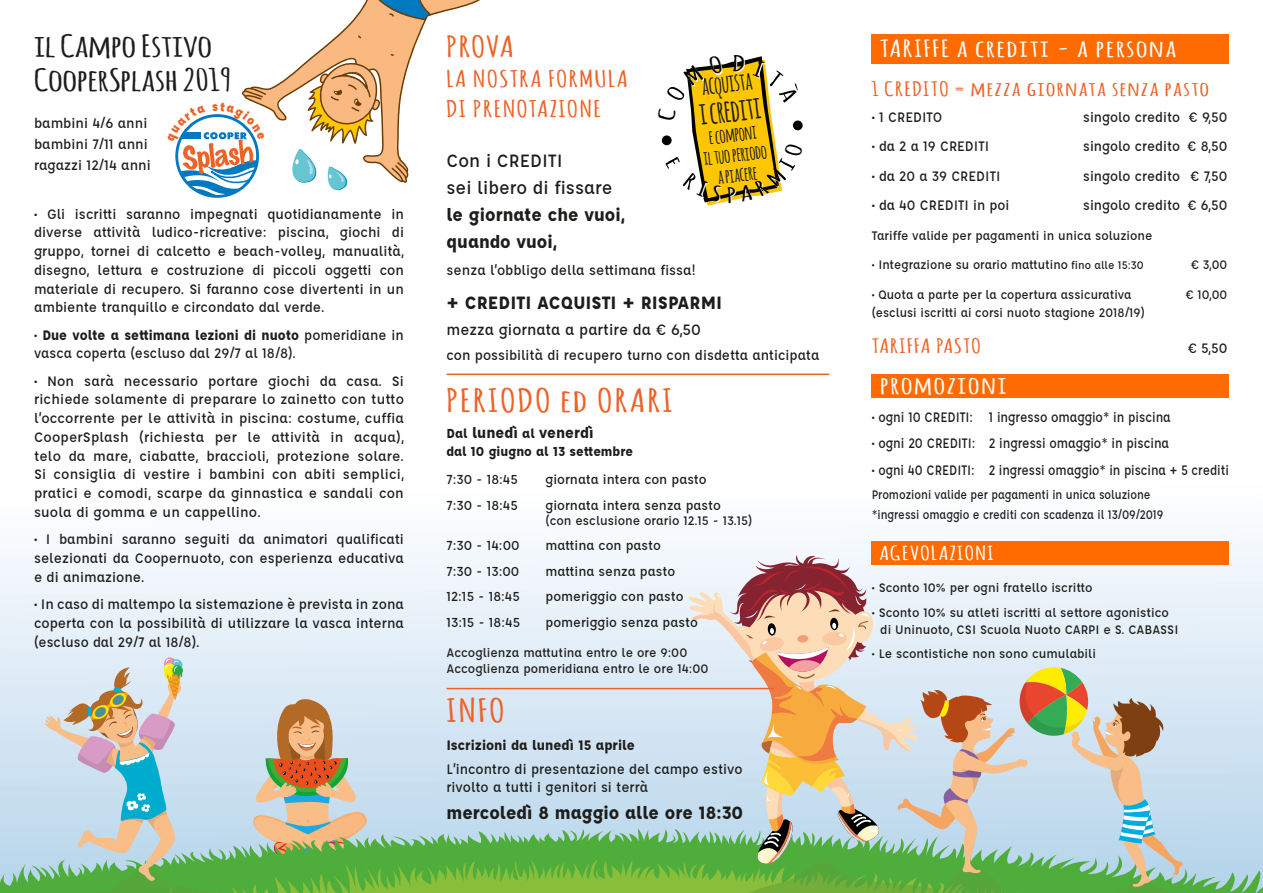
<style>
.page{position:relative;width:1263px;height:893px;background:#fff}
.page>*{position:absolute;margin:0;border:0;box-sizing:border-box;transform-origin:0 0}
.t1{font:700 31.5px "Amatic";letter-spacing:.05em;color:#ec6227;scale:1.5 1}
.t2{font:700 31.05px "Amatic";color:#1d1d1b;scale:.95 1}
.t3{font:700 30.15px/33.9px "Amatic";color:#1d1d1b;scale:1.5 1}
.t4{font:700 28.5px "Amatic";letter-spacing:.025em;color:#ec6227;scale:1.5 1}
.t5{font:700 24.6px "Amatic";color:#1d1d1b;scale:.95 1}
.t6{font:700 24px "Amatic";letter-spacing:.05em;color:#fff;scale:1.5 1}
.t7{font:700 23.25px "Amatic";letter-spacing:.05em;color:#fff;scale:1.55 1}
.t8{font:700 22.5px/30px "Amatic";letter-spacing:.05em;color:#ec6227;scale:1.5 1}
.t9{font:700 19.5px/27px "Affogato";color:#1d1d1b}
.t10{font:700 19.5px "Amatic";letter-spacing:.05em;color:#ec6227;scale:1.5 1}
.t11{font:500 19.5px/27px "Affogato";color:#1d1d1b}
.t12{font:700 19.35px/20.1px "Amatic";color:#1d1d1b;text-align:center;scale:.95 1}
.t13{font:700 18.9px "Amatic";letter-spacing:.05em;color:#fff;scale:1.55 1}
.t14{font:500 16.5px "Affogato";color:#1d1d1b}
.t15{font:700 16.5px "Affogato";color:#1d1d1b}
.t16{font:500 15px/18.8px "Affogato";color:#1d1d1b;text-align:justify}
.t17{font:500 15px "Affogato";color:#1d1d1b;scale:.9 1}
.t18{font:500 15px "Affogato";color:#1d1d1b;scale:.89 1}
.t19{font:700 15px "Affogato";color:#1d1d1b}
.t20{font:500 14.25px "Affogato";color:#1d1d1b}
.t21{font:700 14.25px "Affogato";color:#1d1d1b}
.t22{font:500 13.5px/16.5px "Affogato";color:#1d1d1b}
.t23{font:500 13.5px/20.5px "Affogato";color:#1d1d1b;scale:.9 1}
.s1{font-weight:700}
.s2{font-size:14.25px}
.s3{font-size:12px}
</style>
<div class="page">
<svg style="left:0;top:553px;width:1256px;height:340px;background:#c7d6ca"></svg>
<div style="left:872px;top:34px;width:357px;height:30px;background:#ff6b00"></div>
<div style="left:872px;top:541px;width:357px;height:23px;background:#ff6b00"></div>
<div style="left:872px;top:374px;width:357px;height:24px;background:#ff6b00"></div>
<svg style="left:242px;top:0;width:238px;height:183px"></svg>
<svg style="left:371px;top:0;width:61px;height:20px"></svg>
<svg style="left:292px;top:71px;width:81px;height:120px"></svg>
<hr style="left:446px;top:374px;width:383px;height:1px;background:#ec6227">
<hr style="left:446px;top:688px;width:328px;height:1px;background:#ec6227">
<svg style="left:175px;top:102px;width:90px;height:94px"></svg>
<svg style="left:661px;top:56px;width:142px;height:150px"></svg>
<h3 class="t3" style="left:34px;top:28px;width:133px">il Campo Estivo<br>CooperSplash 2019</h3>
<p class="t16" style="left:34px;top:113px;width:118px;line-height:21px;text-align:left">bambini 4/6 anni bambini 7/11 anni ragazzi 12/14 anni</p>
<p class="t16" style="left:34px;top:204px;width:371px">• Gli iscritti saranno impegnati quotidianamente in diverse attività ludico-ricreative: piscina, giochi di gruppo, tornei di calcetto e beach-volley, manualità, disegno, lettura e costruzione di piccoli oggetti con materiale di recupero. Si faranno cose divertenti in un ambiente tranquillo e circondato dal verde.</p>
<p class="t16" style="left:34px;top:325px;width:371px">• <span class="s1">Due volte a settimana lezioni di nuoto</span> pomeridiane in vasca coperta (escluso dal 29/7 al 18/8).</p>
<p class="t16" style="left:34px;top:371px;width:371px">• Non sarà necessario portare giochi da casa. Si richiede solamente di preparare lo zainetto con tutto l’occorrente per le attività in piscina: costume, cuffia CooperSplash (richiesta per le attività in acqua), telo da mare, ciabatte, braccioli, protezione solare.<br>Si consiglia di vestire i bambini con abiti semplici, pratici e comodi, scarpe da ginnastica e sandali con suola di gomma e un cappellino.</p>
<p class="t16" style="left:34px;top:530px;width:371px">• I bambini saranno seguiti da animatori qualificati selezionati da Coopernuoto, con esperienza educativa e di animazione.</p>
<p class="t16" style="left:34px;top:595px;width:371px">• In caso di maltempo la sistemazione è prevista in zona coperta con la possibilità di utilizzare la vasca interna (escluso dal 29/7 al 18/8).</p>
<h3 class="t4" style="left:446px;top:26px;width:46px">PROVA</h3>
<h3 class="t8" style="left:446px;top:63px;width:122px">LA NOSTRA FORMULA<br>DI PRENOTAZIONE</h3>
<h3 class="t5" style="left:700px;top:68px;width:55px;rotate:-6deg">acquista</h3>
<h2 class="t2" style="left:697px;top:91px;width:67px;rotate:-6deg">i crediti</h2>
<p class="t12" style="left:700px;top:128px;width:68px;rotate:-7deg">e componi<br>il tuo periodo a piacere</p>
<h3 class="t11" style="left:446px;top:146px;width:168px">Con i CREDITI<br>sei libero di fissare</h3>
<h3 class="t9" style="left:446px;top:200px;width:180px">le giornate che vuoi, quando vuoi,</h3>
<p class="t16" style="left:446px;top:260px;width:250px">senza l’obbligo della settimana fissa!</p>
<h3 class="t9" style="left:446px;top:289px;width:277px">+ CREDITI ACQUISTI + RISPARMI</h3>
<p class="t14" style="left:446px;top:319px;width:256px">mezza giornata a partire da € 6,50</p>
<p class="t16" style="left:446px;top:346px;width:374px">con possibilità di recupero turno con disdetta anticipata</p>
<h1 class="t1" style="left:446px;top:378px;width:152px">PERIODO ed ORARI</h1>
<p class="t15" style="left:446px;top:422px;width:149px"><span class="s2">Dal</span> lunedì <span class="s2">al</span> venerdì</p>
<p class="t21" style="left:446px;top:443px;width:188px">dal 10 giugno al 13 settembre</p>
<p class="t20" style="left:446px;top:470px;width:73px">7:30 - 18:45</p>
<p class="t20" style="left:545px;top:470px;width:163px">giornata intera con pasto</p>
<p class="t20" style="left:446px;top:496px;width:73px">7:30 - 18:45</p>
<p class="t20" style="left:545px;top:496px;width:177px">giornata intera senza pasto</p>
<p class="t22" style="left:545px;top:512px;width:208px">(con esclusione orario 12.15 - 13.15)</p>
<p class="t20" style="left:446px;top:536px;width:75px">7:30 - 14:00</p>
<p class="t20" style="left:545px;top:536px;width:117px">mattina con pasto</p>
<p class="t20" style="left:446px;top:562px;width:74px">7:30 - 13:00</p>
<p class="t20" style="left:545px;top:562px;width:131px">mattina senza pasto</p>
<p class="t20" style="left:446px;top:588px;width:75px">12:15 - 18:45</p>
<p class="t20" style="left:545px;top:588px;width:140px">pomeriggio con pasto</p>
<p class="t20" style="left:446px;top:613px;width:75px">13:15 - 18:45</p>
<p class="t20" style="left:545px;top:613px;width:154px">pomeriggio senza pasto</p>
<p class="t22" style="left:446px;top:644px;width:263px">Accoglienza mattutina entro le ore 9:00<br>Accoglienza pomeridiana entro le ore 14:00</p>
<h1 class="t1" style="left:446px;top:688px;width:40px">INFO</h1>
<p class="t19" style="left:446px;top:736px;width:190px">Iscrizioni da lunedì 15 aprile</p>
<p class="t16" style="left:446px;top:760px;width:298px;line-height:18px">L’incontro di presentazione del campo estivo rivolto a tutti i genitori si terrà</p>
<h3 class="t9" style="left:446px;top:799px;width:298px">mercoledì 8 maggio alle ore 18:30</h3>
<h3 class="t7" style="left:880px;top:32px;width:193px">TARIFFE a crediti - a persona</h3>
<h3 class="t10" style="left:872px;top:74px;width:226px">1 CREDITO = mezza giornata senza pasto</h3>
<p class="t16" style="left:872px;top:107px;width:72px">• 1 CREDITO</p>
<p class="t16" style="left:1083px;top:107px;width:146px">singolo credito € 9,50</p>
<p class="t16" style="left:872px;top:137px;width:119px">• da 2 a 19 CREDITI</p>
<p class="t16" style="left:1083px;top:137px;width:146px">singolo credito € 8,50</p>
<p class="t16" style="left:872px;top:166px;width:130px">• da 20 a 39 CREDITI</p>
<p class="t16" style="left:1083px;top:166px;width:146px">singolo credito € 7,50</p>
<p class="t16" style="left:872px;top:196px;width:139px">• da 40 CREDITI in poi</p>
<p class="t16" style="left:1083px;top:196px;width:146px">singolo credito € 6,50</p>
<p class="t22" style="left:872px;top:227px;width:282px">Tariffe valide per pagamenti in unica soluzione</p>
<p class="t22" style="left:872px;top:256px;width:273px">• Integrazione su orario mattutino <span class="s3">fino alle 15:30</span></p>
<p class="t22" style="left:1191px;top:256px;width:38px">€ 3,00</p>
<p class="t22" style="left:872px;top:286px;width:261px">• Quota a parte per la copertura assicurativa</p>
<p class="t22" style="left:1185px;top:286px;width:43px">€ 10,00</p>
<p class="t22" style="left:872px;top:304px;width:274px">(esclusi iscritti ai corsi nuoto stagione 2018/19)</p>
<h3 class="t10" style="left:872px;top:332px;width:74px">TARIFFA PASTO</h3>
<p class="t16" style="left:1188px;top:339px;width:41px">€ 5,50</p>
<h3 class="t6" style="left:880px;top:368px;width:86px">promozioni</h3>
<p class="t17" style="left:872px;top:407px;width:334px">• ogni 10 CREDITI: 1 ingresso omaggio* in piscina</p>
<p class="t17" style="left:872px;top:434px;width:332px">• ogni 20 CREDITI: 2 ingressi omaggio* in piscina</p>
<p class="t18" style="left:872px;top:460px;width:403px">• ogni 40 CREDITI: 2 ingressi omaggio* in piscina + 5 crediti</p>
<p class="t23" style="left:872px;top:484px;width:326px">Promozioni valide per pagamenti in unica soluzione *ingressi omaggio e crediti con scadenza il 13/09/2019</p>
<p class="t13" style="left:879px;top:539px;width:75px">AGEVOLAZIONI</p>
<p class="t22" style="left:872px;top:580px;width:222px">• Sconto 10% per ogni fratello iscritto</p>
<p class="t22" style="left:880px;top:604px;width:300px;text-indent:-9px">• Sconto 10% su atleti iscritti al settore agonistico di Uninuoto, CSI Scuola Nuoto CARPI e S. CABASSI</p>
<p class="t22" style="left:872px;top:646px;width:226px">• Le scontistiche non sono cumulabili</p>
</div>
